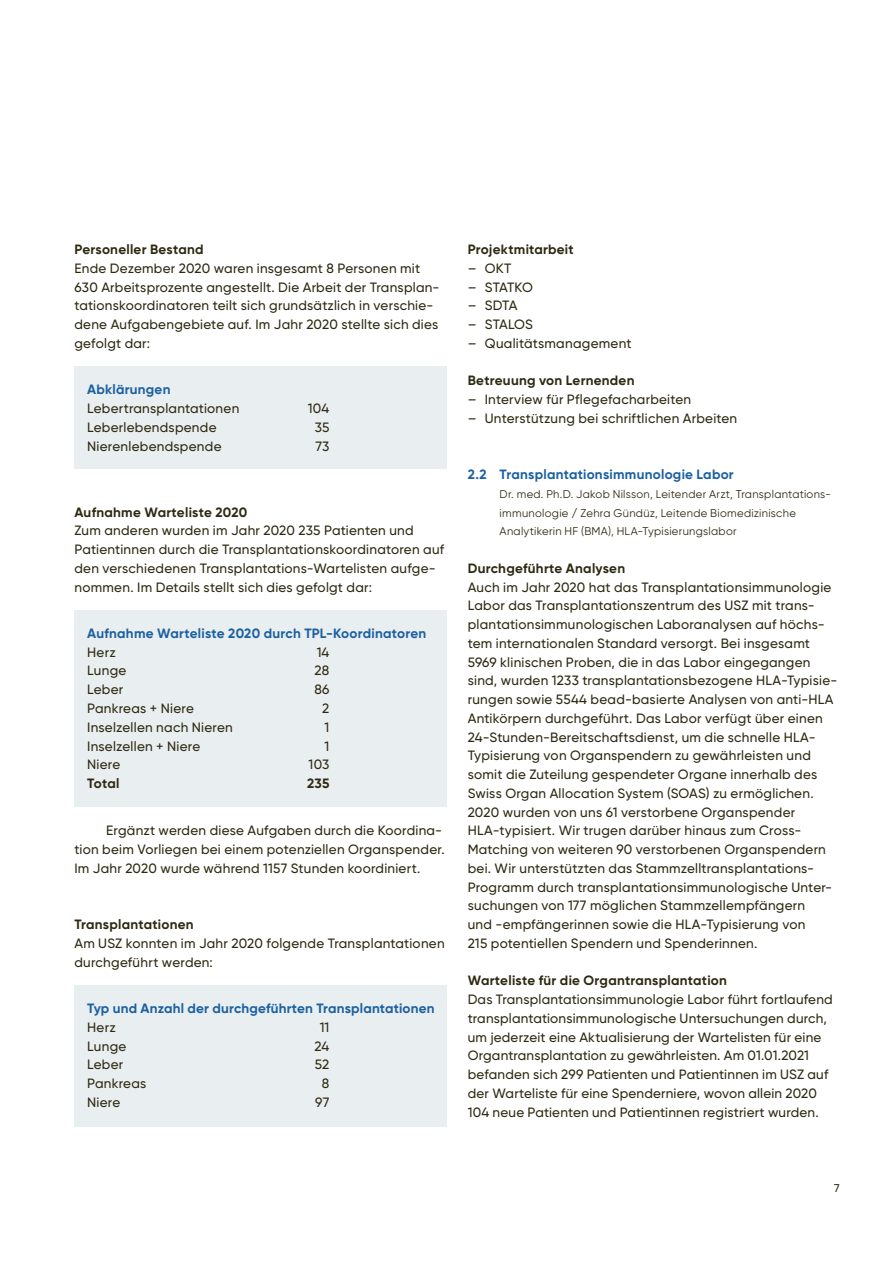
<style>
.page{position:relative;width:893px;height:1263px;background:#fff}
.page>*{position:absolute;margin:0;border:0;box-sizing:border-box;transform-origin:0 0}
.t1{font:500 13.5px/18.8px "USZ Gilroy";letter-spacing:.02em;color:#2f2912}
.t2{font:700 13.5px "USZ Gilroy";letter-spacing:.02em;color:#2f2912}
.t3{font:700 13.5px "USZ Gilroy";letter-spacing:.015em;color:#1b60a0}
.t4{font:11.25px/18.8px "USZ Gilroy";letter-spacing:.025em;color:#2f2912}
.t5{font:500 11.25px "USZ Gilroy";color:#2f2912}
</style>
<div class="page">
<div style="left:74px;top:367px;width:372px;height:102px;background:#e9eef0"></div>
<div style="left:74px;top:610px;width:372px;height:197px;background:#e9eef0"></div>
<div style="left:74px;top:985px;width:372px;height:142px;background:#e9eef0"></div>
<p class="t2" style="left:74px;top:241px;width:131px">Personeller Bestand</p>
<p class="t1" style="left:74px;top:259px;width:367px">Ende Dezember 2020 waren insgesamt 8 Personen mit 630 Arbeitsprozente angestellt. Die Arbeit der Transplan&shy;tationskoordinatoren teilt sich grundsätzlich in verschie&shy;dene Aufgabengebiete auf. Im Jahr 2020 stellte sich dies gefolgt dar:</p>
<p class="t3" style="left:87px;top:381px;width:85px">Abklärungen</p>
<p class="t1" style="left:87px;top:399px;width:154px">Lebertransplantationen</p>
<p class="t1" style="left:308px;top:399px;width:23px">104</p>
<p class="t1" style="left:87px;top:418px;width:131px">Leberlebendspende</p>
<p class="t1" style="left:315px;top:418px;width:16px">35</p>
<p class="t1" style="left:87px;top:436px;width:136px">Nierenlebendspende</p>
<p class="t1" style="left:315px;top:436px;width:16px">73</p>
<p class="t2" style="left:74px;top:503px;width:175px">Aufnahme Warteliste 2020</p>
<p class="t1" style="left:74px;top:521px;width:371px">Zum anderen wurden im Jahr 2020 235 Patienten und Patientinnen durch die Transplantationskoordinatoren auf den verschiedenen Transplantations-Wartelisten aufge&shy;nommen. Im Details stellt sich dies gefolgt dar:</p>
<p class="t3" style="left:87px;top:625px;width:341px">Aufnahme Warteliste 2020 durch TPL-Koordinatoren</p>
<p class="t1" style="left:87px;top:642px;width:30px">Herz</p>
<p class="t1" style="left:317px;top:642px;width:14px">14</p>
<p class="t1" style="left:87px;top:661px;width:41px">Lunge</p>
<p class="t1" style="left:315px;top:661px;width:16px">28</p>
<p class="t1" style="left:87px;top:680px;width:38px">Leber</p>
<p class="t1" style="left:314px;top:680px;width:17px">86</p>
<p class="t1" style="left:87px;top:699px;width:108px">Pankreas + Niere</p>
<p class="t1" style="left:322px;top:699px;width:9px">2</p>
<p class="t1" style="left:87px;top:717px;width:147px">Inselzellen nach Nieren</p>
<p class="t1" style="left:325px;top:717px;width:6px">1</p>
<p class="t1" style="left:87px;top:736px;width:115px">Inselzellen + Niere</p>
<p class="t1" style="left:325px;top:736px;width:6px">1</p>
<p class="t1" style="left:87px;top:755px;width:35px">Niere</p>
<p class="t1" style="left:309px;top:755px;width:22px">103</p>
<p class="t2" style="left:87px;top:775px;width:34px">Total</p>
<p class="t2" style="left:307px;top:775px;width:24px">235</p>
<p class="t1" style="left:74px;top:821px;width:372px;text-indent:32px">Ergänzt werden diese Aufgaben durch die Koordina&shy;tion beim Vorliegen bei einem potenziellen Organspender.<br>Im Jahr 2020 wurde während 1157 Stunden koordiniert.</p>
<p class="t2" style="left:74px;top:916px;width:121px">Transplantationen</p>
<p class="t1" style="left:74px;top:934px;width:372px">Am USZ konnten im Jahr 2020 folgende Transplantationen durchgeführt werden:</p>
<p class="t3" style="left:87px;top:1000px;width:349px">Typ und Anzahl der durchgeführten Transplantationen</p>
<p class="t1" style="left:87px;top:1018px;width:30px">Herz</p>
<p class="t1" style="left:320px;top:1018px;width:11px">11</p>
<p class="t1" style="left:87px;top:1036px;width:41px">Lunge</p>
<p class="t1" style="left:314px;top:1036px;width:17px">24</p>
<p class="t1" style="left:87px;top:1055px;width:38px">Leber</p>
<p class="t1" style="left:315px;top:1055px;width:16px">52</p>
<p class="t1" style="left:87px;top:1074px;width:61px">Pankreas</p>
<p class="t1" style="left:322px;top:1074px;width:9px">8</p>
<p class="t1" style="left:87px;top:1093px;width:35px">Niere</p>
<p class="t1" style="left:315px;top:1093px;width:16px">97</p>
<p class="t2" style="left:468px;top:241px;width:107px">Projektmitarbeit</p>
<p class="t1" style="left:468px;top:259px;width:45px">– OKT</p>
<p class="t1" style="left:468px;top:277px;width:67px">– STATKO</p>
<p class="t1" style="left:468px;top:296px;width:51px">– SDTA</p>
<p class="t1" style="left:468px;top:315px;width:67px">– STALOS</p>
<p class="t1" style="left:468px;top:334px;width:165px">– Qualitätsmanagement</p>
<p class="t2" style="left:468px;top:372px;width:168px">Betreuung von Lernenden</p>
<p class="t1" style="left:468px;top:390px;width:225px">– Interview für Pflegefacharbeiten</p>
<p class="t1" style="left:468px;top:409px;width:271px">– Unterstützung bei schriftlichen Arbeiten</p>
<p class="t3" style="left:468px;top:466px;width:267px">2.2 Transplantationsimmunologie Labor</p>
<p class="t4" style="left:500px;top:484px;width:333px">Dr. med. Ph.D. Jakob Nilsson, Leitender Arzt, Transplantations&shy;immunologie / Zehra Gündüz, Leitende Biomedizinische<br>Analytikerin HF (BMA), HLA-Typisierungslabor</p>
<p class="t2" style="left:468px;top:560px;width:159px">Durchgeführte Analysen</p>
<p class="t1" style="left:468px;top:577px;width:371px">Auch im Jahr 2020 hat das Transplantationsimmunologie Labor das Transplantationszentrum des USZ mit trans&shy;plantationsimmunologischen Laboranalysen auf höchs&shy;tem internationalen Standard versorgt. Bei insgesamt 5969 klinischen Proben, die in das Labor eingegangen sind, wurden 1233 transplantationsbezogene HLA-Typisie&shy;rungen sowie 5544 bead-basierte Analysen von anti-HLA Antikörpern durchgeführt. Das Labor verfügt über einen 24-Stunden-Bereitschaftsdienst, um die schnelle HLA-Typisierung von Organspendern zu gewährleisten und somit die Zuteilung gespendeter Organe innerhalb des Swiss Organ Allocation System (SOAS) zu ermöglichen.<br>2020 wurden von uns 61 verstorbene Organspender HLA-typisiert. Wir trugen darüber hinaus zum Cross-Matching von weiteren 90 verstorbenen Organspendern bei. Wir unterstützten das Stammzelltransplantations-Programm durch transplantationsimmunologische Unter&shy;suchungen von 177 möglichen Stammzellempfängern<br>und -empfängerinnen sowie die HLA-Typisierung von<br>215 potentiellen Spendern und Spenderinnen.</p>
<p class="t2" style="left:468px;top:972px;width:261px">Warteliste für die Organtransplantation</p>
<p class="t1" style="left:468px;top:990px;width:366px">Das Transplantationsimmunologie Labor führt fortlaufend transplantationsimmunologische Untersuchungen durch, um jederzeit eine Aktualisierung der Wartelisten für eine Organtransplantation zu gewährleisten. Am 01.01.2021 befanden sich 299 Patienten und Patientinnen im USZ auf der Warteliste für eine Spenderniere, wovon allein 2020<br>104 neue Patienten und Patientinnen registriert wurden.</p>
<p class="t5" style="left:834px;top:1181px;width:7px">7</p>
</div>
